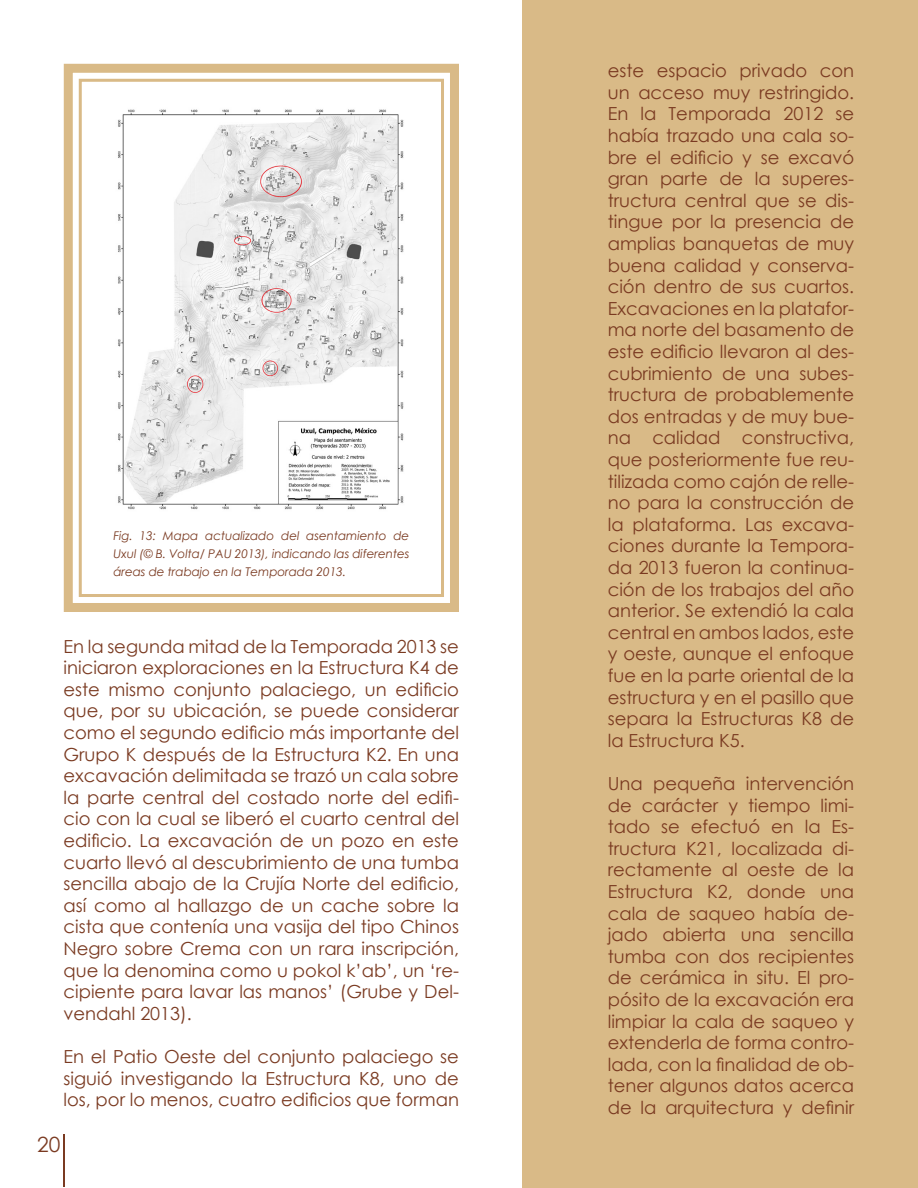
<style>
.page{position:relative;width:918px;height:1188px;background:#fff}
.page>*{position:absolute;margin:0;border:0;box-sizing:border-box;transform-origin:0 0}
.t1{font:21px "Century Gothic";color:#7a3a21}
.t2{font:18px/21.6px "Century Gothic";color:#7a3a21;text-align:justify}
.t3{font:italic 12px/18px "Century Gothic";letter-spacing:-.005em;color:#7a3a21;text-align:justify}
</style>
<div class="page">
<svg style="left:63px;top:63px;width:396px;height:549px"></svg>
<div style="left:79px;top:79px;width:365px;height:518px;border:3px solid #d9ba87"></div>
<div style="left:523px;top:0;width:395px;height:1188px;background:#d9ba87"></div>
<img style="left:113px;top:99px;width:296px;height:420px">
<hr style="left:64px;top:1134px;width:1px;height:53px;background:#7a3a21">
<p class="t3" style="left:113px;top:526px;width:298px">Fig. 13: Mapa actualizado del asentamiento de Uxul (© B. Volta/ PAU 2013), indicando las diferentes áreas de trabajo en la Temporada 2013.</p>
<p class="t2" style="left:64px;top:635px;width:397px">En la segunda mitad de la Temporada 2013 se iniciaron exploraciones en la Estructura K4 de este mismo conjunto palaciego, un edificio que, por su ubicación, se puede considerar como el segundo edificio más importante del Grupo K después de la Estructura K2. En una excavación delimitada se trazó un cala sobre la parte central del costado norte del edifi&shy;cio con la cual se liberó el cuarto central del edificio. La excavación de un pozo en este cuarto llevó al descubrimiento de una tumba sencilla abajo de la Crujía Norte del edificio, así como al hallazgo de un cache sobre la cista que contenía una vasija del tipo Chinos Negro sobre Crema con un rara inscripción, que la denomina como u pokol k’ab’, un ‘re&shy;cipiente para lavar las manos’ (Grube y Del&shy;vendahl 2013).</p>
<p class="t2" style="left:64px;top:1045px;width:397px">En el Patio Oeste del conjunto palaciego se siguió investigando la Estructura K8, uno de los, por lo menos, cuatro edificios que forman</p>
<p class="t1" style="left:37px;top:1130px;width:25px">20</p>
<p class="t2" style="left:608px;top:60px;width:248px">este espacio privado con un acceso muy restringido.<br>En la Temporada 2012 se había trazado una cala so&shy;bre el edificio y se excavó gran parte de la superes&shy;tructura central que se dis&shy;tingue por la presencia de amplias banquetas de muy buena calidad y conserva&shy;ción dentro de sus cuartos.<br>Excavaciones en la platafor&shy;ma norte del basamento de este edificio llevaron al des&shy;cubrimiento de una subes&shy;tructura de probablemente dos entradas y de muy bue&shy;na calidad constructiva, que posteriormente fue reu&shy;tilizada como cajón de relle&shy;no para la construcción de la plataforma. Las excava&shy;ciones durante la Tempora&shy;da 2013 fueron la continua&shy;ción de los trabajos del año anterior. Se extendió la cala central en ambos lados, este y oeste, aunque el enfoque fue en la parte oriental de la estructura y en el pasillo que separa la Estructuras K8 de la Estructura K5.</p>
<p class="t2" style="left:608px;top:773px;width:248px">Una pequeña intervención de carácter y tiempo limi&shy;tado se efectuó en la Es&shy;tructura K21, localizada di&shy;rectamente al oeste de la Estructura K2, donde una cala de saqueo había de&shy;jado abierta una sencilla tumba con dos recipientes de cerámica in situ. El pro&shy;pósito de la excavación era limpiar la cala de saqueo y extenderla de forma contro&shy;lada, con la finalidad de ob&shy;tener algunos datos acerca de la arquitectura y definir</p>
</div>
